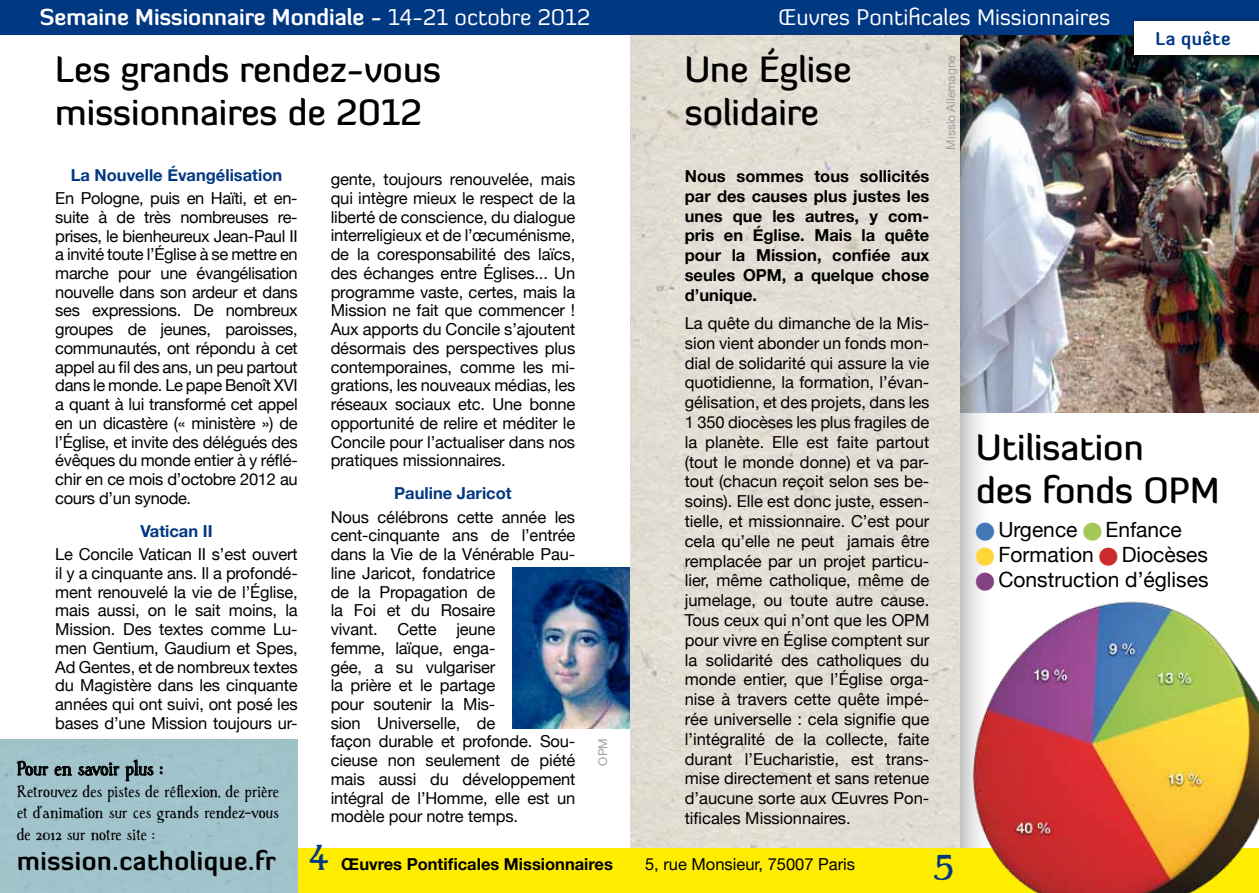
<style>
.page{position:relative;width:1259px;height:893px;background:#fff}
.page>*{position:absolute;margin:0;border:0;box-sizing:border-box;transform-origin:0 0}
.t1{font:39px "Han Srf";color:#003882}
.t2{font:500 36px/43.2px "Diavlo";color:#000}
.t3{font:700 25.5px "Diavlo";letter-spacing:.025em;color:#000}
.t4{font:700 22.5px "Diavlo";color:#fff}
.t5{font:22.5px "Diavlo";color:#fff}
.t6{font:21px "Helvetica Neue";color:#000}
.t7{font:21px "Han Srf";color:#000}
.t8{font:18px/21.6px "Han Srf";color:#000;text-align:justify}
.t9{font:700 18px "Diavlo";letter-spacing:.025em;color:#003882}
.t10{font:16.5px/18.8px "Helvetica Neue";letter-spacing:-.01em;color:#000;text-align:justify}
.t11{font:700 16.5px/19.8px "Helvetica Neue";color:#000;text-align:justify}
.t12{font:700 16.5px "Helvetica Neue";color:#003882}
.t13{font:12px "Helvetica Neue";color:#9c9e9f}
.s1{font-weight:400}
.s2{color:#4276b6}
.s3{color:#a4c755}
.s4{color:#ffd637}
.s5{color:#cb2b2d}
.s6{color:#844183}
</style>
<div class="page">
<img style="left:992px;top:34px;width:267px;height:378px">
<div style="left:596px;top:0;width:396px;height:893px;background:#000;opacity:.5"></div>
<div style="left:629px;top:34px;width:330px;height:814px;background:#e2ded5"></div>
<div style="left:0;top:0;width:629px;height:893px;background:#fff"></div>
<div style="left:0;top:0;width:1259px;height:34px;background:#003882"></div>
<div style="left:0;top:848px;width:1259px;height:45px;background:#ffed00"></div>
<div style="left:0;top:740px;width:298px;height:153px;background:#a0c2cb"></div>
<svg style="left:16px;top:759px;width:147px;height:62px"></svg>
<svg style="left:1129px;top:19px;width:130px;height:48px;background:#263e43"></svg>
<div style="left:1134px;top:22px;width:125px;height:33px;background:#fff"></div>
<img style="left:512px;top:567px;width:117px;height:161px">
<img style="left:973px;top:596px;width:286px;height:297px">
<h3 class="t4" style="left:40px;top:3px;width:552px">Semaine Missionnaire Mondiale - <span class="s1">14-21 octobre 2012</span></h3>
<h3 class="t5" style="left:778px;top:3px;width:333px">Œuvres Pontificales Missionnaires</h3>
<h2 class="t2" style="left:55px;top:47px;width:387px">Les grands rendez-vous missionnaires de 2012</h2>
<p class="t12" style="left:71px;top:160px;width:213px">La Nouvelle Évangélisation</p>
<p class="t10" style="left:55px;top:188px;width:244px">En Pologne, puis en Haïti, et en&shy;suite à de très nombreuses re&shy;prises, le bienheureux Jean-Paul II a invité toute l’Église à se mettre en marche pour une évangélisation nouvelle dans son ardeur et dans ses expressions. De nombreux groupes de jeunes, paroisses, communautés, ont répondu à cet appel au fil des ans, un peu partout dans le monde. Le pape Benoît XVI a quant à lui transformé cet appel en un dicastère (« ministère ») de l’Église, et invite des délégués des évêques du monde entier à y réflé&shy;chir en ce mois d’octobre 2012 au cours d’un synode.</p>
<p class="t12" style="left:140px;top:516px;width:74px">Vatican II</p>
<p class="t10" style="left:55px;top:544px;width:244px">Le Concile Vatican II s’est ouvert il y a cinquante ans. Il a profondé&shy;ment renouvelé la vie de l’Église, mais aussi, on le sait moins, la Mission. Des textes comme Lu&shy;men Gentium, Gaudium et Spes, Ad Gentes, et de nombreux textes du Magistère dans les cinquante années qui ont suivi, ont posé les bases d’une Mission toujours ur-</p>
<p class="t9" style="left:1155px;top:27px;width:77px">La quête</p>
<h2 class="t2" style="left:685px;top:47px;width:169px">Une Église solidaire</h2>
<p class="t13" style="left:940px;top:150px;width:96px;rotate:-90deg">Missio Allemagne</p>
<p class="t11" style="left:685px;top:165px;width:246px">Nous sommes tous sollicités par des causes plus justes les unes que les autres, y com&shy;pris en Église. Mais la quête pour la Mission, confiée aux seules OPM, a quelque chose d’unique.</p>
<p class="t10" style="left:685px;top:312px;width:246px;line-height:19.8px">La quête du dimanche de la Mis&shy;sion vient abonder un fonds mon&shy;dial de solidarité qui assure la vie quotidienne, la formation, l’évan&shy;gélisation, et des projets, dans les 1 350 diocèses les plus fragiles de la planète. Elle est faite partout (tout le monde donne) et va par&shy;tout (chacun reçoit selon ses be&shy;soins). Elle est donc juste, essen&shy;tielle, et missionnaire. C’est pour cela qu’elle ne peut jamais être remplacée par un projet particu&shy;lier, même catholique, même de jumelage, ou toute autre cause.<br>Tous ceux qui n’ont que les OPM pour vivre en Église comptent sur la solidarité des catholiques du monde entier, que l’Église orga&shy;nise à travers cette quête impé&shy;rée universelle : cela signifie que l’intégralité de la collecte, faite durant l’Eucharistie, est trans&shy;mise directement et sans retenue d’aucune sorte aux Œuvres Pon&shy;tificales Missionnaires.</p>
<p class="t10" style="left:331px;top:169px;width:246px">gente, toujours renouvelée, mais qui intègre mieux le respect de la liberté de conscience, du dialogue interreligieux et de l’œcuménisme, de la coresponsabilité des laïcs, des échanges entre Églises... Un programme vaste, certes, mais la Mission ne fait que commencer !<br>Aux apports du Concile s’ajoutent désormais des perspectives plus contemporaines, comme les mi&shy;grations, les nouveaux médias, les réseaux sociaux etc. Une bonne opportunité de relire et méditer le Concile pour l’actualiser dans nos pratiques missionnaires.</p>
<p class="t12" style="left:394px;top:478px;width:119px">Pauline Jaricot</p>
<p class="t10" style="left:331px;top:506px;width:246px;text-align:left">Nous célébrons cette année les cent-cinquante ans de l’entrée dans la Vie de la Vénérable Pau&shy;line Jaricot, fondatrice<br>de la Propagation de<br>la Foi et du Rosaire<br>vivant. Cette jeune<br>femme, laïque, enga-<br>gée, a su vulgariser<br>la prière et le partage<br>pour soutenir la Mis-<br>sion Universelle, de<br>façon durable et profonde. Sou&shy;cieuse non seulement de piété mais aussi du développement intégral de l’Homme, elle est un modèle pour notre temps.</p>
<h2 class="t2" style="left:976px;top:425px;width:245px">Utilisation<br>des fonds OPM</h2>
<p class="t6" style="left:976px;top:511px;width:207px"><span class="s2">■</span> Urgence <span class="s3">■</span> Enfance</p>
<p class="t6" style="left:976px;top:537px;width:233px"><span class="s4">■</span> Formation <span class="s5">■</span> Diocèses</p>
<p class="t6" style="left:976px;top:562px;width:234px"><span class="s6">■</span> Construction d’églises</p>
<p class="t13" style="left:592px;top:765px;width:29px;rotate:-90deg">OPM</p>
<p class="t7" style="left:17px;top:757px;width:147px">Pour en savoir plus :</p>
<p class="t8" style="left:17px;top:781px;width:263px">Retrouvez des pistes de réflexion, de prière et d’animation sur ces grands rendez-vous de 2012 sur notre site :</p>
<h3 class="t3" style="left:17px;top:845px;width:260px">mission.catholique.fr</h3>
<h1 class="t1" style="left:310px;top:838px;width:21px">4</h1>
<p class="t11" style="left:341px;top:853px;width:273px">Œuvres Pontificales Missionnaires</p>
<p class="t10" style="left:645px;top:853px;width:211px">5, rue Monsieur, 75007 Paris</p>
<h1 class="t1" style="left:934px;top:838px;width:21px">5</h1>
</div>
